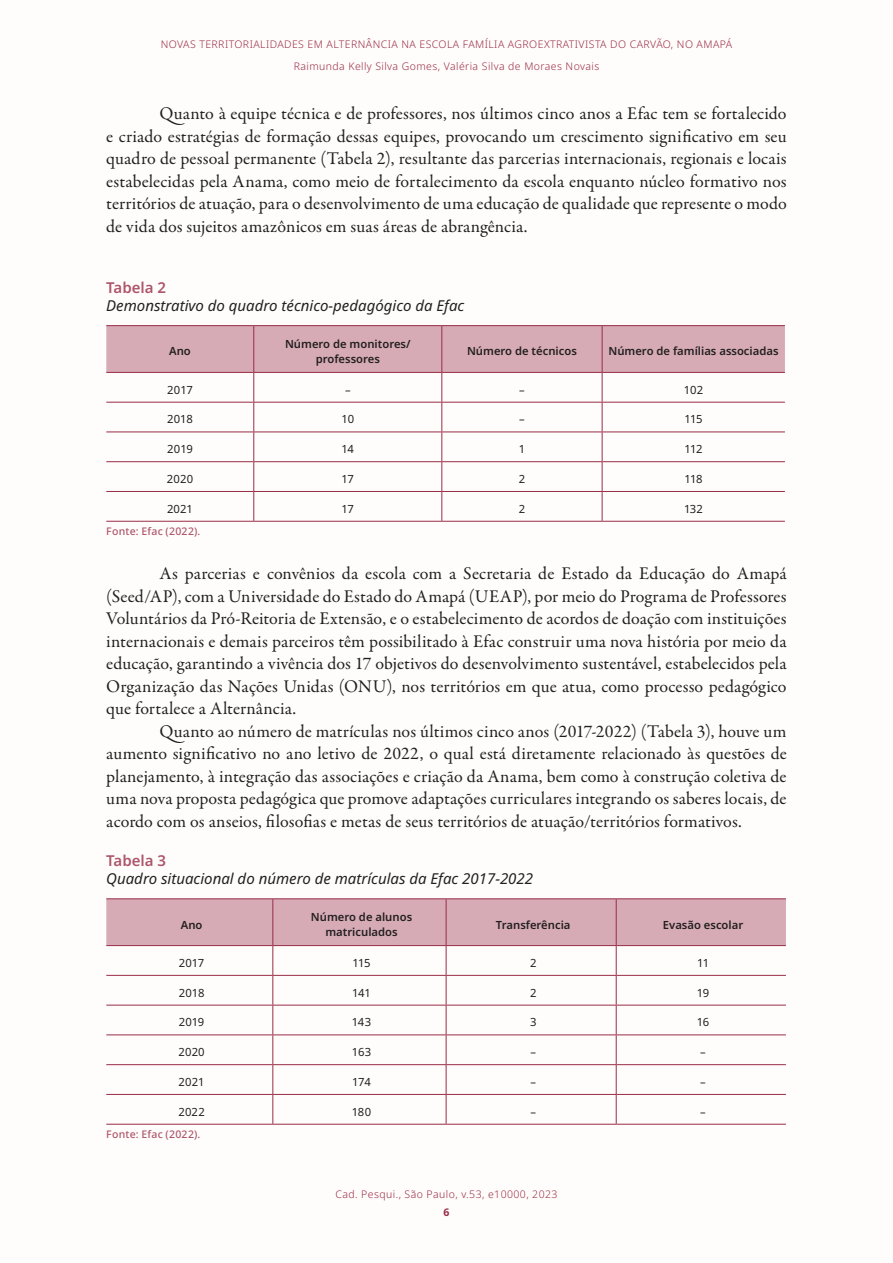
<style>
.page{position:relative;width:893px;height:1263px;background:#fff}
.page>*{position:absolute;margin:0;border:0;box-sizing:border-box;transform-origin:0 0}
.Texto{font:18px/22.5px "Garamond Premr Pro";letter-spacing:.005em;color:#231f20;text-align:justify}
.tabela_titulo_2{font:italic 15px "Noto Sans";color:#231f20}
.tabela_titulo_1{font:600 15px "Noto Sans";color:#ad566c}
.tabela_cabeçalho{font:600 11.25px/15px "Noto Sans";color:#231f20;text-align:center}
.tabela_corpo{font:11.25px "Noto Sans";color:#231f20}
.t1{font:300 10.5px/21.8px "Noto Sans";letter-spacing:.04em;color:#992c47;text-align:center}
.tabela_fonte_nota{font:500 10.5px "Noto Sans";letter-spacing:.02em;color:#ad566c}
.t2{font:700 10.5px "Noto Sans";color:#992c47}
</style>
<div class="page">
<hr style="left:106px;top:325px;width:148px;height:1px;background:#992c47">
<hr style="left:254px;top:325px;width:188px;height:1px;background:#992c47">
<hr style="left:442px;top:325px;width:160px;height:1px;background:#992c47">
<hr style="left:602px;top:325px;width:183px;height:1px;background:#992c47">
<svg style="left:106px;top:326px;width:679px;height:76px"></svg>
<hr style="left:106px;top:402px;width:148px;height:1px;background:#992c47">
<hr style="left:254px;top:402px;width:188px;height:1px;background:#992c47">
<hr style="left:253px;top:402px;width:1px;height:30px;background:#992c47">
<hr style="left:442px;top:402px;width:160px;height:1px;background:#992c47">
<hr style="left:441px;top:402px;width:1px;height:30px;background:#992c47">
<hr style="left:602px;top:402px;width:183px;height:1px;background:#992c47">
<hr style="left:602px;top:402px;width:1px;height:30px;background:#992c47">
<hr style="left:106px;top:432px;width:148px;height:1px;background:#992c47">
<hr style="left:254px;top:432px;width:188px;height:1px;background:#992c47">
<hr style="left:442px;top:432px;width:160px;height:1px;background:#992c47">
<hr style="left:602px;top:432px;width:183px;height:1px;background:#992c47">
<hr style="left:106px;top:461px;width:148px;height:1px;background:#992c47">
<hr style="left:254px;top:461px;width:188px;height:1px;background:#992c47">
<hr style="left:442px;top:461px;width:160px;height:1px;background:#992c47">
<hr style="left:602px;top:461px;width:183px;height:1px;background:#992c47">
<hr style="left:106px;top:491px;width:148px;height:1px;background:#992c47">
<hr style="left:254px;top:491px;width:188px;height:1px;background:#992c47">
<svg style="left:253px;top:432px;width:1px;height:89px"></svg>
<hr style="left:442px;top:491px;width:160px;height:1px;background:#992c47">
<svg style="left:441px;top:432px;width:1px;height:89px"></svg>
<hr style="left:602px;top:491px;width:183px;height:1px;background:#992c47">
<svg style="left:602px;top:432px;width:1px;height:89px"></svg>
<hr style="left:106px;top:521px;width:148px;height:1px;background:#992c47">
<hr style="left:254px;top:521px;width:188px;height:1px;background:#992c47">
<hr style="left:442px;top:521px;width:160px;height:1px;background:#992c47">
<hr style="left:602px;top:521px;width:183px;height:1px;background:#992c47">
<hr style="left:106px;top:898px;width:167px;height:1px;background:#992c47">
<hr style="left:273px;top:898px;width:173px;height:1px;background:#992c47">
<hr style="left:446px;top:898px;width:170px;height:1px;background:#992c47">
<hr style="left:616px;top:898px;width:170px;height:1px;background:#992c47">
<svg style="left:106px;top:899px;width:680px;height:225px"></svg>
<hr style="left:106px;top:1124px;width:167px;height:1px;background:#992c47">
<hr style="left:273px;top:1124px;width:173px;height:1px;background:#992c47">
<hr style="left:446px;top:1124px;width:170px;height:1px;background:#992c47">
<hr style="left:616px;top:1124px;width:170px;height:1px;background:#992c47">
<p class="t1" style="left:161px;top:34px;width:573px">NOVAS TERRITORIALIDADES EM ALTERNÂNCIA NA ESCOLA FAMÍLIA AGROEXTRATIVISTA DO CARVÃO, NO AMAPÁ<br>Raimunda Kelly Silva Gomes, Valéria Silva de Moraes Novais</p>
<p class="Texto" style="left:106px;top:103px;width:682px;text-indent:53px">Quanto à equipe técnica e de professores, nos últimos cinco anos a Efac tem se fortalecido e criado estratégias de formação dessas equipes, provocando um crescimento significativo em seu quadro de pessoal permanente (Tabela 2), resultante das parcerias internacionais, regionais e locais estabelecidas pela Anama, como meio de fortalecimento da escola enquanto núcleo formativo nos territórios de atuação, para o desenvolvimento de uma educação de qualidade que represente o modo de vida dos sujeitos amazônicos em suas áreas de abrangência.</p>
<p class="tabela_titulo_1" style="left:106px;top:277px;width:61px">Tabela 2</p>
<p class="tabela_titulo_2" style="left:106px;top:294px;width:360px">Demonstrativo do quadro técnico-pedagógico da Efac</p>
<p class="tabela_cabeçalho" style="left:169px;top:344px;width:23px">Ano</p>
<p class="tabela_cabeçalho" style="left:285px;top:336px;width:127px">Número de monitores/ professores</p>
<p class="tabela_cabeçalho" style="left:467px;top:344px;width:111px">Número de técnicos</p>
<p class="tabela_cabeçalho" style="left:608px;top:344px;width:172px">Número de famílias associadas</p>
<p class="tabela_corpo" style="left:167px;top:382px;width:27px">2017</p>
<p class="tabela_corpo" style="left:345px;top:382px;width:7px">–</p>
<p class="tabela_corpo" style="left:519px;top:382px;width:7px">–</p>
<p class="tabela_corpo" style="left:684px;top:382px;width:21px">102</p>
<p class="tabela_corpo" style="left:167px;top:411px;width:27px">2018</p>
<p class="tabela_corpo" style="left:341px;top:411px;width:14px">10</p>
<p class="tabela_corpo" style="left:519px;top:411px;width:7px">–</p>
<p class="tabela_corpo" style="left:684px;top:411px;width:20px">115</p>
<p class="tabela_corpo" style="left:167px;top:441px;width:27px">2019</p>
<p class="tabela_corpo" style="left:342px;top:441px;width:14px">14</p>
<p class="tabela_corpo" style="left:519px;top:441px;width:8px">1</p>
<p class="tabela_corpo" style="left:684px;top:441px;width:20px">112</p>
<p class="tabela_corpo" style="left:167px;top:471px;width:28px">2020</p>
<p class="tabela_corpo" style="left:342px;top:471px;width:14px">17</p>
<p class="tabela_corpo" style="left:519px;top:471px;width:8px">2</p>
<p class="tabela_corpo" style="left:684px;top:471px;width:20px">118</p>
<p class="tabela_corpo" style="left:167px;top:501px;width:28px">2021</p>
<p class="tabela_corpo" style="left:342px;top:501px;width:14px">17</p>
<p class="tabela_corpo" style="left:519px;top:501px;width:8px">2</p>
<p class="tabela_corpo" style="left:684px;top:501px;width:21px">132</p>
<p class="tabela_fonte_nota" style="left:106px;top:524px;width:96px">Fonte: Efac (2022).</p>
<p class="Texto" style="left:106px;top:563px;width:682px;text-indent:53px">As parcerias e convênios da escola com a Secretaria de Estado da Educação do Amapá (Seed/AP), com a Universidade do Estado do Amapá (UEAP), por meio do Programa de Professores Voluntários da Pró-Reitoria de Extensão, e o estabelecimento de acordos de doação com instituições internacionais e demais parceiros têm possibilitado à Efac construir uma nova história por meio da educação, garantindo a vivência dos 17 objetivos do desenvolvimento sustentável, estabelecidos pela Organização das Nações Unidas (ONU), nos territórios em que atua, como processo pedagógico que fortalece a Alternância.</p>
<p class="Texto" style="left:106px;top:720px;width:682px;text-indent:53px">Quanto ao número de matrículas nos últimos cinco anos (2017-2022) (Tabela 3), houve um aumento significativo no ano letivo de 2022, o qual está diretamente relacionado às questões de planejamento, à integração das associações e criação da Anama, bem como à construção coletiva de uma nova proposta pedagógica que promove adaptações curriculares integrando os saberes locais, de acordo com os anseios, filosofias e metas de seus territórios de atuação/territórios formativos.</p>
<p class="tabela_titulo_1" style="left:106px;top:850px;width:61px">Tabela 3</p>
<p class="tabela_titulo_2" style="left:106px;top:868px;width:428px">Quadro situacional do número de matrículas da Efac 2017-2022</p>
<p class="tabela_cabeçalho" style="left:181px;top:917px;width:23px">Ano</p>
<p class="tabela_cabeçalho" style="left:311px;top:910px;width:103px">Número de alunos matriculados</p>
<p class="tabela_cabeçalho" style="left:496px;top:917px;width:76px">Transferência</p>
<p class="tabela_cabeçalho" style="left:663px;top:917px;width:82px">Evasão escolar</p>
<p class="tabela_corpo" style="left:179px;top:955px;width:27px">2017</p>
<p class="tabela_corpo" style="left:352px;top:955px;width:20px">115</p>
<p class="tabela_corpo" style="left:530px;top:955px;width:8px">2</p>
<p class="tabela_corpo" style="left:697px;top:955px;width:14px">11</p>
<p class="tabela_corpo" style="left:179px;top:984px;width:27px">2018</p>
<p class="tabela_corpo" style="left:352px;top:984px;width:20px">141</p>
<p class="tabela_corpo" style="left:530px;top:984px;width:8px">2</p>
<p class="tabela_corpo" style="left:697px;top:984px;width:14px">19</p>
<p class="tabela_corpo" style="left:179px;top:1014px;width:27px">2019</p>
<p class="tabela_corpo" style="left:352px;top:1014px;width:21px">143</p>
<p class="tabela_corpo" style="left:530px;top:1014px;width:8px">3</p>
<p class="tabela_corpo" style="left:697px;top:1014px;width:14px">16</p>
<p class="tabela_corpo" style="left:179px;top:1044px;width:28px">2020</p>
<p class="tabela_corpo" style="left:352px;top:1044px;width:21px">163</p>
<p class="tabela_corpo" style="left:530px;top:1044px;width:7px">–</p>
<p class="tabela_corpo" style="left:700px;top:1044px;width:7px">–</p>
<p class="tabela_corpo" style="left:179px;top:1074px;width:28px">2021</p>
<p class="tabela_corpo" style="left:352px;top:1074px;width:20px">174</p>
<p class="tabela_corpo" style="left:530px;top:1074px;width:7px">–</p>
<p class="tabela_corpo" style="left:700px;top:1074px;width:7px">–</p>
<p class="tabela_corpo" style="left:178px;top:1104px;width:28px">2022</p>
<p class="tabela_corpo" style="left:352px;top:1104px;width:21px">180</p>
<p class="tabela_corpo" style="left:530px;top:1104px;width:7px">–</p>
<p class="tabela_corpo" style="left:700px;top:1104px;width:7px">–</p>
<p class="tabela_fonte_nota" style="left:106px;top:1127px;width:96px">Fonte: Efac (2022).</p>
<p class="t1" style="left:335px;top:1184px;width:224px">Cad. Pesqui., São Paulo, v.53, e10000, 2023</p>
<p class="t2" style="left:443px;top:1205px;width:8px">6</p>
</div>
